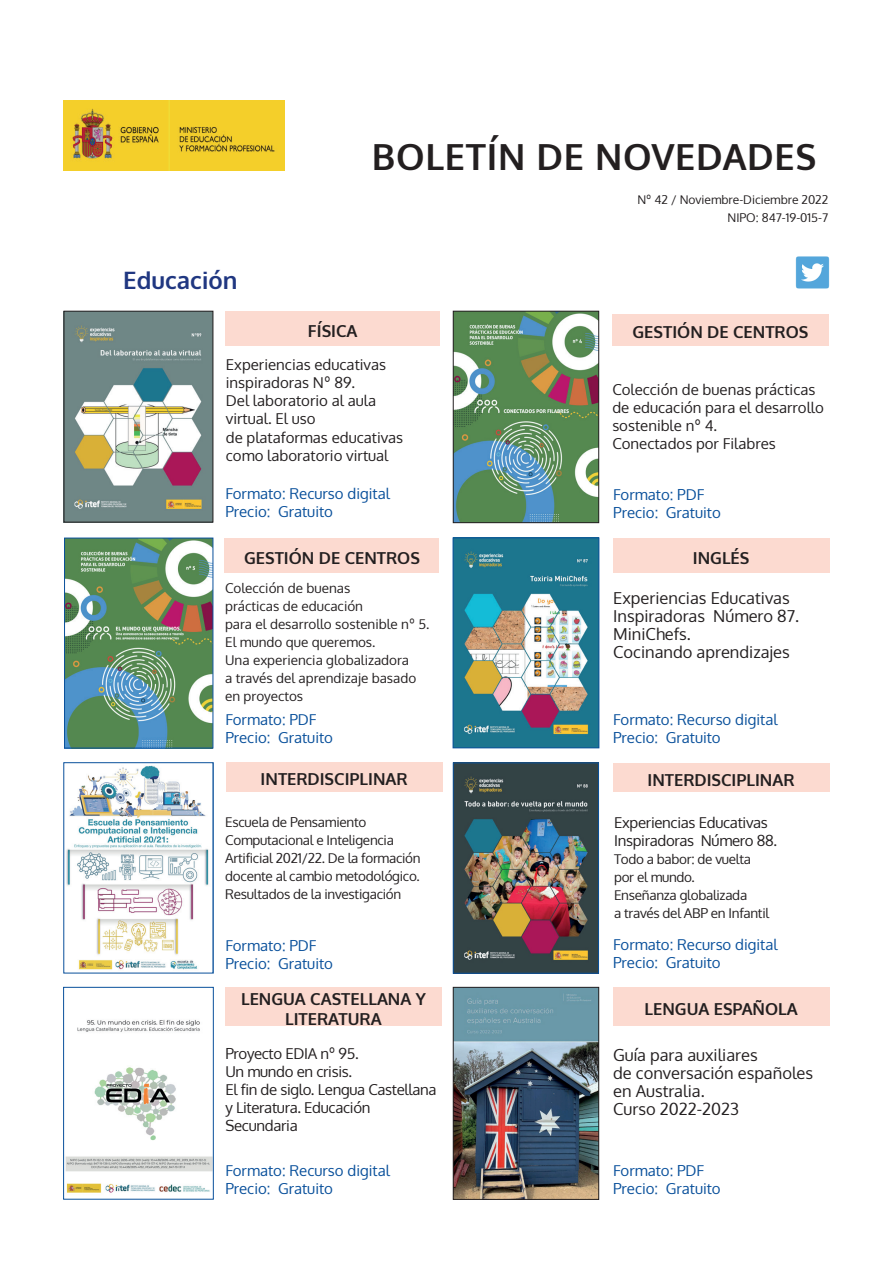
<style>
.page{position:relative;width:893px;height:1263px;background:#fff}
.page>*{position:absolute;margin:0;border:0;box-sizing:border-box;transform-origin:0 0}
.t1{font:700 36px "Oxygen";letter-spacing:.02em;color:#231f20}
.t2{font:700 24px "Oxygen";color:#203781}
.t3{font:16.5px/18px "Oxygen";color:#231f20}
.t4{font:700 16.5px/19.8px "Oxygen";color:#231f20;text-align:center}
.t5{font:15px/18px "Oxygen";color:#09509b}
.t6{font:15px/18px "Oxygen";color:#231f20}
.t7{font:15px/18px "Oxygen";letter-spacing:-.02em;color:#231f20}
.t8{font:13.5px/18px "Oxygen";letter-spacing:-.02em;color:#231f20}
.t9{font:13.5px/18px "Oxygen";color:#231f20}
.t10{font:12px/18px "Oxygen";color:#231f20;text-align:right}
</style>
<div class="page">
<img style="left:795px;top:256px;width:34px;height:33px">
<div style="left:612px;top:314px;width:216px;height:31px;background:#fcdad0"></div>
<img style="left:64px;top:101px;width:221px;height:69px">
<img style="left:66px;top:313px;width:145px;height:207px">
<div style="left:64px;top:311px;width:149px;height:211px;border:1px solid #231f20"></div>
<div style="left:225px;top:311px;width:215px;height:34px;background:#fcdad0"></div>
<img style="left:455px;top:313px;width:142px;height:208px">
<div style="left:453px;top:311px;width:146px;height:212px;border:1px solid #231f20"></div>
<img style="left:66px;top:540px;width:145px;height:206px">
<div style="left:64px;top:538px;width:149px;height:210px;border:1px solid #09509b"></div>
<div style="left:225px;top:538px;width:214px;height:35px;background:#fcdad0"></div>
<img style="left:455px;top:540px;width:142px;height:206px">
<div style="left:453px;top:538px;width:146px;height:210px;border:1px solid #09509b"></div>
<div style="left:613px;top:538px;width:216px;height:35px;background:#fcdad0"></div>
<div style="left:226px;top:762px;width:216px;height:30px;background:#fcdad0"></div>
<img style="left:66px;top:765px;width:143px;height:205px">
<img style="left:455px;top:765px;width:142px;height:206px">
<div style="left:453px;top:763px;width:146px;height:210px;border:1px solid #09509b"></div>
<div style="left:613px;top:763px;width:216px;height:29px;background:#fcdad0"></div>
<img style="left:65px;top:1019px;width:146px;height:174px">
<div style="left:63px;top:987px;width:150px;height:212px;border:1px solid #09509b"></div>
<div style="left:225px;top:987px;width:216px;height:39px;background:#fcdad0"></div>
<div style="left:613px;top:987px;width:216px;height:39px;background:#fcdad0"></div>
<img style="left:455px;top:989px;width:142px;height:208px">
<div style="left:453px;top:987px;width:146px;height:212px;border:1px solid #231f20"></div>
<h1 class="t1" style="left:372px;top:134px;width:446px">BOLETÍN DE NOVEDADES</h1>
<h2 class="t2" style="left:123px;top:266px;width:116px">Educación</h2>
<p class="t4" style="left:308px;top:321px;width:51px">FÍSICA</p>
<p class="t6" style="left:226px;top:356px;width:179px">Experiencias educativas inspiradoras Nº 89.<br>Del laboratorio al aula virtual. El uso<br>de plataformas educativas como laboratorio virtual</p>
<p class="t10" style="left:637px;top:191px;width:193px">Nº 42 / Noviembre-Diciembre 2022<br>NIPO: 847-19-015-7</p>
<p class="t4" style="left:632px;top:323px;width:177px">GESTIÓN DE CENTROS</p>
<p class="t6" style="left:612px;top:380px;width:213px">Colección de buenas prácticas de educación para el desarrollo sostenible nº 4.<br>Conectados por Filabres</p>
<p class="t5" style="left:225px;top:485px;width:166px">Formato: Recurso digital<br>Precio: Gratuito</p>
<p class="t5" style="left:613px;top:485px;width:109px">Formato: PDF<br>Precio: Gratuito</p>
<p class="t4" style="left:244px;top:549px;width:177px">GESTIÓN DE CENTROS</p>
<p class="t9" style="left:225px;top:579px;width:206px">Colección de buenas<br>prácticas de educación<br>para el desarrollo sostenible nº 5.<br>El mundo que queremos.<br>Una experiencia globalizadora<br>a través del aprendizaje basado en proyectos</p>
<p class="t4" style="left:693px;top:549px;width:58px">INGLÉS</p>
<p class="t3" style="left:613px;top:589px;width:188px">Experiencias Educativas<br>Inspiradoras Número 87.<br>MiniChefs.<br>Cocinando aprendizajes</p>
<p class="t5" style="left:225px;top:711px;width:109px">Formato: PDF<br>Precio: Gratuito</p>
<p class="t5" style="left:613px;top:711px;width:166px">Formato: Recurso digital<br>Precio: Gratuito</p>
<p class="t4" style="left:261px;top:770px;width:149px">INTERDISCIPLINAR</p>
<p class="t8" style="left:225px;top:813px;width:197px">Escuela de Pensamiento<br>Computacional e Inteligencia<br>Artificial 2021/22. De la formación docente al cambio metodológico.<br>Resultados de la investigación</p>
<p class="t4" style="left:647px;top:770px;width:149px">INTERDISCIPLINAR</p>
<p class="t7" style="left:614px;top:814px;width:165px">Experiencias Educativas<br>Inspiradoras Número 88.</p>
<p class="t8" style="left:614px;top:850px;width:157px">Todo a babor: de vuelta por el mundo.<br>Enseñanza globalizada<br>a través del ABP en Infantil</p>
<p class="t5" style="left:225px;top:936px;width:109px">Formato: PDF<br>Precio: Gratuito</p>
<p class="t5" style="left:613px;top:936px;width:166px">Formato: Recurso digital<br>Precio: Gratuito</p>
<p class="t4" style="left:241px;top:990px;width:186px">LENGUA CASTELLANA Y<br>LITERATURA</p>
<p class="t7" style="left:225px;top:1045px;width:213px">Proyecto EDIA nº 95.<br>Un mundo en crisis.<br>El fin de siglo. Lengua Castellana y Literatura. Educación<br>Secundaria</p>
<p class="t5" style="left:225px;top:1162px;width:166px">Formato: Recurso digital<br>Precio: Gratuito</p>
<p class="t4" style="left:644px;top:1000px;width:155px">LENGUA ESPAÑOLA</p>
<p class="t3" style="left:613px;top:1046px;width:202px">Guía para auxiliares<br>de conversación españoles en Australia.<br>Curso 2022-2023</p>
<p class="t5" style="left:613px;top:1162px;width:109px">Formato: PDF<br>Precio: Gratuito</p>
</div>
